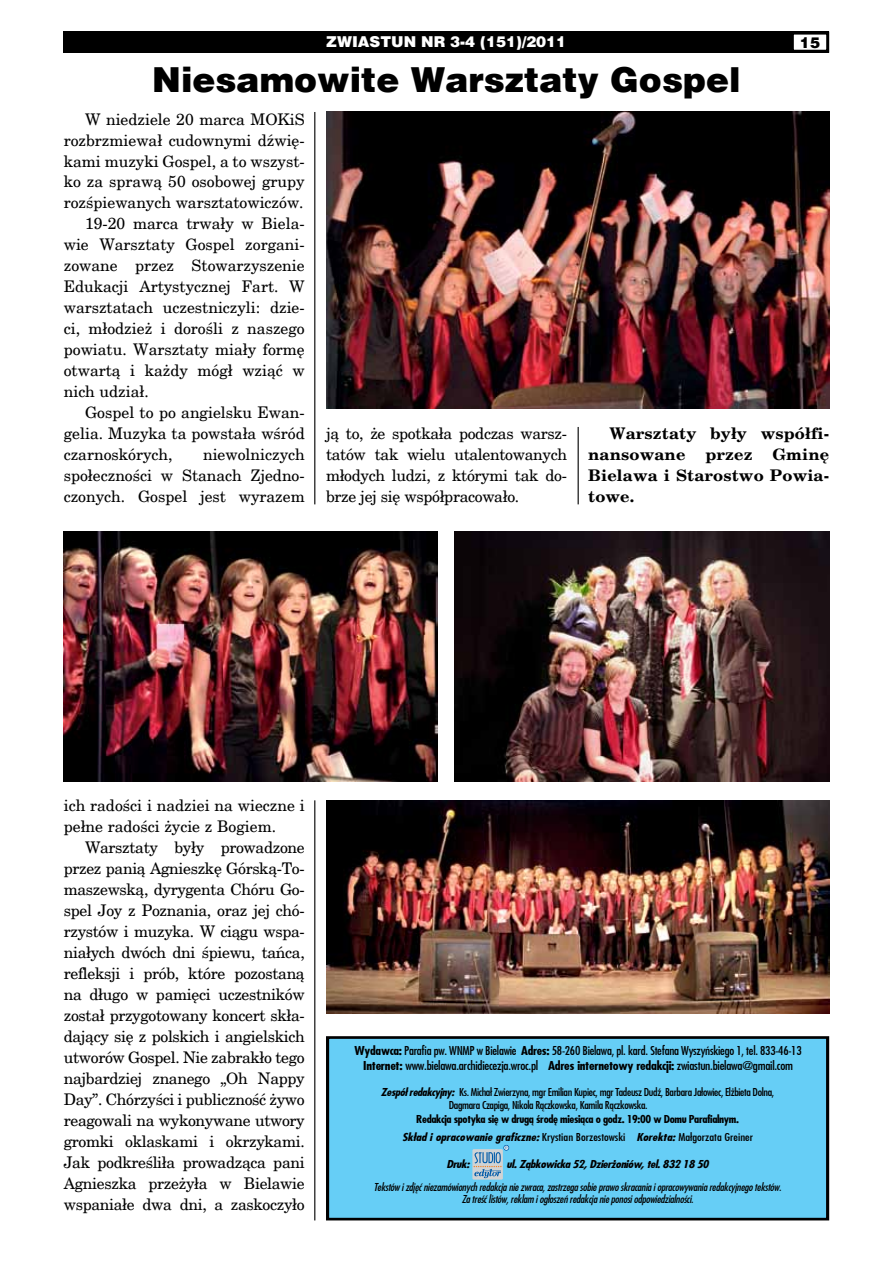
<style>
.page{position:relative;width:893px;height:1263px;background:#fff}
.page>*{position:absolute;margin:0;border:0;box-sizing:border-box;transform-origin:0 0}
.t1{font:900 34.5px "Switzerland";color:#000}
.t2{font:15.75px/21px "New Brunswick";color:#000;text-align:justify}
.t3{font:700 15.75px/21px "New Brunswick";letter-spacing:.01em;color:#000;scale:1.04 1}
.t4{font:900 15px "Switzerland";color:#fff}
.t5{font:900 15px "Switzerland";color:#000}
.t6{font:12px/14.7px "Fujiyama";letter-spacing:-.02em;color:#000;text-align:center;scale:1.08 1}
.t7{font:italic 10.65px/12px "Fujiyama";letter-spacing:-.02em;color:#000;text-align:center;scale:1.05 1}
.t8{font:10.65px/13.4px "Fujiyama";letter-spacing:-.03em;color:#000;scale:1.1 1}
.t9{font:700 10.65px/18.8px "Fujiyama";letter-spacing:-.03em;color:#000;text-align:center;scale:1.1 1}
.t10{font:italic 700 10.65px "Fujiyama";letter-spacing:-.03em;color:#000;scale:1.17 1}
.s1{font-weight:700}
.s2{font-weight:700;font-style:italic}
.s3{font-style:italic}
.s4{font-weight:400}
</style>
<div class="page">
<div style="left:64px;top:32px;width:765px;height:21px;background:#000"></div>
<div style="left:792px;top:33px;width:36px;height:18px;background:#fff"></div>
<div style="left:791px;top:32px;width:38px;height:21px;border:3px solid #000"></div>
<hr style="left:314px;top:112px;width:1px;height:392px;background:#000">
<hr style="left:578px;top:427px;width:1px;height:77px;background:#000">
<hr style="left:314px;top:800px;width:1px;height:420px;background:#000">
<div style="left:328px;top:1037px;width:500px;height:182px;background:#66cef6"></div>
<div style="left:326px;top:1036px;width:503px;height:184px;border:3px solid #000"></div>
<div style="left:472px;top:1149px;width:31px;height:30px;background:#d1d3d4"></div>
<svg style="left:474px;top:1145px;width:35px;height:33px"></svg>
<img style="left:326px;top:112px;width:503px;height:296px">
<img style="left:64px;top:531px;width:374px;height:250px">
<img style="left:326px;top:800px;width:503px;height:213px">
<img style="left:455px;top:531px;width:374px;height:250px">
<p class="t4" style="left:326px;top:32px;width:242px">ZWIASTUN NR 3-4 (151)/2011</p>
<p class="t5" style="left:800px;top:33px;width:22px">15</p>
<h1 class="t1" style="left:152px;top:59px;width:590px">Niesamowite Warsztaty Gospel</h1>
<p class="t2" style="left:85px;top:108px;width:221px">W niedziele 20 marca MOKiS</p>
<p class="t2" style="left:64px;top:129px;width:242px">rozbrzmiewał cudownymi dźwię-</p>
<p class="t2" style="left:64px;top:150px;width:242px">kami muzyki Gospel, a to wszyst-</p>
<p class="t2" style="left:64px;top:171px;width:242px">ko za sprawą 50 osobowej grupy</p>
<p class="t2" style="left:64px;top:192px;width:241px">rozśpiewanych warsztatowiczów.</p>
<p class="t2" style="left:85px;top:213px;width:221px">19-20 marca trwały w Biela-</p>
<p class="t2" style="left:64px;top:234px;width:242px">wie Warsztaty Gospel zorgani-</p>
<p class="t2" style="left:64px;top:255px;width:242px">zowane przez Stowarzyszenie</p>
<p class="t2" style="left:64px;top:276px;width:242px">Edukacji Artystycznej Fart. W</p>
<p class="t2" style="left:64px;top:297px;width:242px">warsztatach uczestniczyli: dzie-</p>
<p class="t2" style="left:64px;top:318px;width:242px">ci, młodzież i dorośli z naszego</p>
<p class="t2" style="left:64px;top:339px;width:242px">powiatu. Warsztaty miały formę</p>
<p class="t2" style="left:64px;top:360px;width:242px">otwartą i każdy mógł wziąć w</p>
<p class="t2" style="left:64px;top:381px;width:87px">nich udział.</p>
<p class="t2" style="left:85px;top:402px;width:221px">Gospel to po angielsku Ewan-</p>
<p class="t2" style="left:64px;top:423px;width:242px">gelia. Muzyka ta powstała wśród</p>
<p class="t2" style="left:64px;top:444px;width:110px">czarnoskórych,</p>
<p class="t2" style="left:64px;top:444px;width:242px;text-indent:139px">niewolniczych społeczności w Stanach Zjedno&shy;czonych. Gospel jest wyrazem</p>
<p class="t2" style="left:326px;top:423px;width:242px">ją to, że spotkała podczas warsz&shy;tatów tak wielu utalentowanych młodych ludzi, z którymi tak do&shy;brze jej się współpracowało.</p>
<p class="t3" style="left:588px;top:423px;width:233px;text-indent:21px">Warsztaty były współfi&shy;nansowane</p>
<p class="t3" style="left:588px;top:444px;width:233px;text-align:justify;text-indent:184px">Gminę Bielawa i Starostwo Powia&shy;towe.</p>
<p class="t3" style="left:705px;top:444px;width:47px">przez</p>
<p class="t2" style="left:64px;top:794px;width:242px">ich radości i nadziei na wieczne i pełne radości życie z Bogiem.</p>
<p class="t2" style="left:64px;top:836px;width:242px;text-indent:21px">Warsztaty były prowadzone przez panią Agnieszkę Górską-To&shy;maszewską, dyrygenta Chóru Go&shy;spel Joy z Poznania, oraz jej chó&shy;rzystów i muzyka. W ciągu wspa&shy;niałych dwóch dni śpiewu, tańca, refleksji i prób, które pozostaną na długo w pamięci uczestników został przygotowany koncert skła&shy;dający się z polskich i angielskich utworów Gospel. Nie zabrakło tego najbardziej znanego „Oh Nappy Day”. Chórzyści i publiczność żywo reagowali na wykonywane utwory gromki oklaskami i okrzykami.<br>Jak podkreśliła prowadząca pani Agnieszka przeżyła w Bielawie wspaniałe dwa dni, a zaskoczyło</p>
<p class="t6" style="left:355px;top:1042px;width:415px"><span class="s1">Wydawca:</span> Parafia pw. WNMP w Bielawie <span class="s1">Adres:</span> 58-260 Bielawa, pl. kard. Stefana Wyszyńskiego 1, tel. 833-46-13<br><span class="s1">Internet:</span> www.bielawa.archidiecezja.wroc.pl <span class="s1">Adres internetowy redakcji:</span> zwiastun.bielawa@gmail.com</p>
<p class="t8" style="left:449px;top:1085px;width:297px;text-indent:-68px"><span class="s2">Zespół redakcyjny:</span> Ks. Michał Zwierzyna, mgr Emilian Kupiec, mgr Tadeusz Dudź, Barbara Jałowiec, Elżbieta Dolna,<br>Dagmara Czapiga, Nikola Rączkowska, Kamila Rączkowska.</p>
<p class="t9" style="left:402px;top:1109px;width:321px">Redakcja spotyka się w drugą środę miesiąca o godz. 19:00 w Domu Parafialnym.<br><span class="s3">Skład i opracowanie graficzne:</span> <span class="s4">Krystian Borzestowski</span> <span class="s3">Korekta:</span> <span class="s4">Małgorzata Greiner</span></p>
<p class="t10" style="left:446px;top:1157px;width:21px">Druk:</p>
<p class="t10" style="left:507px;top:1157px;width:174px">ul. Ząbkowicka 52, Dzierżoniów, tel. 832 18 50</p>
<p class="t7" style="left:374px;top:1180px;width:390px">Tekstów i zdjęć niezamówionych redakcja nie zwraca, zastrzega sobie prawo skracania i opracowywania redakcyjnego tekstów.<br>Za treść listów, reklam i ogłoszeń redakcja nie ponosi odpowiedzialności.</p>
</div>
